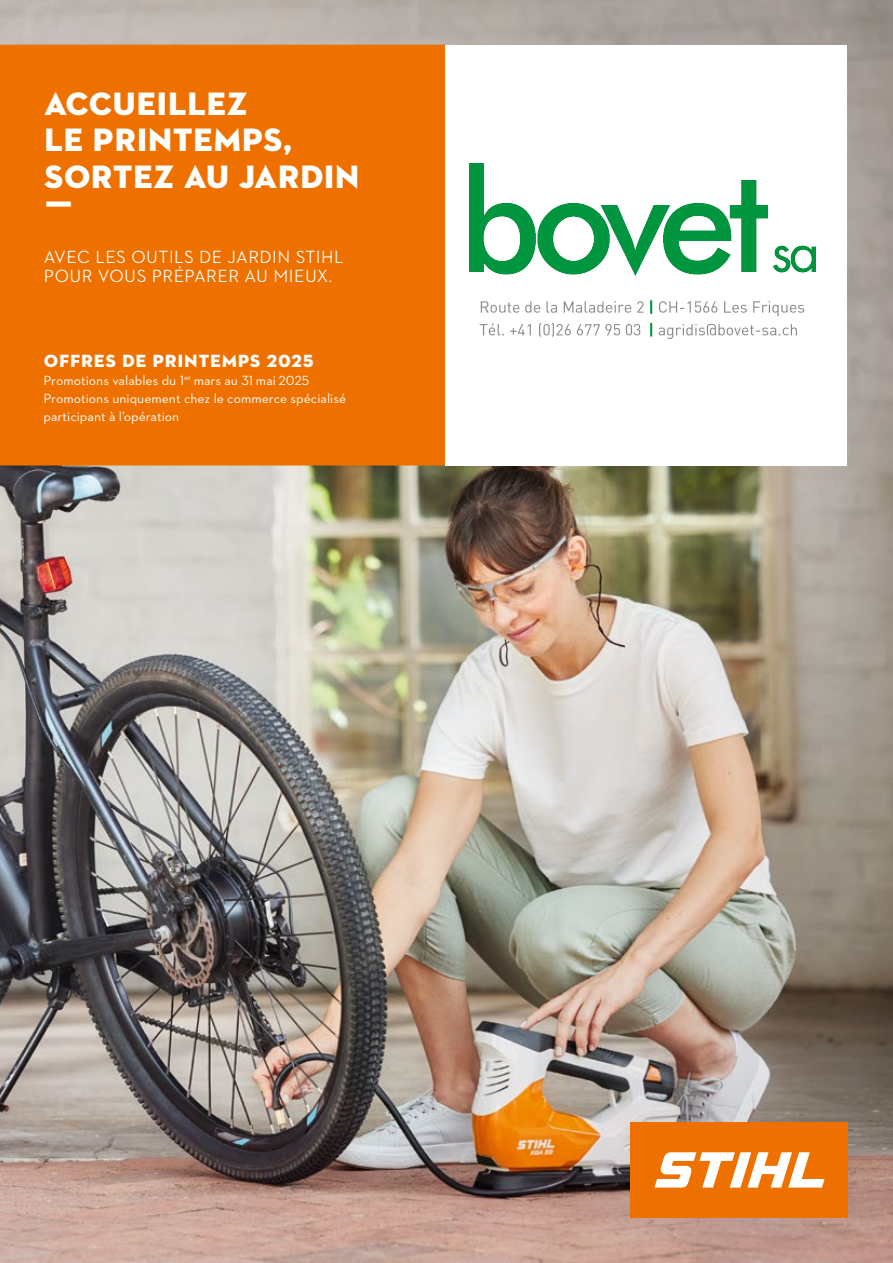
<style>
.page{position:relative;width:893px;height:1263px;background:#fff}
.page>*{position:absolute;margin:0;border:0;box-sizing:border-box;transform-origin:0 0}
.t1{font:33px/36.3px "STIHL Contraface Display Titling";letter-spacing:-.03em;color:#fff}
.t2{font:500 18px/19.5px "STIHL Contraface Display";letter-spacing:-.01em;color:#fff}
.t3{font:18px "STIHL Contraface Display Titling";color:#fff}
.t4{font:13.5px/18px "STIHL Contraface Text";color:#fff}
</style>
<div class="page">
<img style="left:0;top:0;width:893px;height:1263px">
<div style="left:631px;top:1122px;width:217px;height:95px;background:#ee7100"></div>
<svg style="left:654px;top:1152px;width:170px;height:35px"></svg>
<div style="left:0;top:45px;width:445px;height:420px;background:#ee7100"></div>
<div style="left:445px;top:45px;width:402px;height:420px;background:#fff"></div>
<img style="left:479px;top:300px;width:326px;height:39px">
<img style="left:469px;top:164px;width:347px;height:111px">
<h1 class="t1" style="left:44px;top:86px;width:318px">ACCUEILLEZ<br>LE PRINTEMPS,<br>SORTEZ AU JARDIN<br>Ƒ</h1>
<h2 class="t2" style="left:44px;top:247px;width:302px">AVEC LES OUTILS DE JARDIN STIHL<br>POUR VOUS PRÉPARER AU MIEUX.</h2>
<h2 class="t3" style="left:44px;top:349px;width:272px">OFFRES DE PRINTEMPS 2025</h2>
<p class="t4" style="left:44px;top:371px;width:304px">Promotions valables du 1<sup>er</sup> mars au 31 mai 2025<br>Promotions uniquement chez le commerce spécialisé participant à l’opération</p>
</div>
